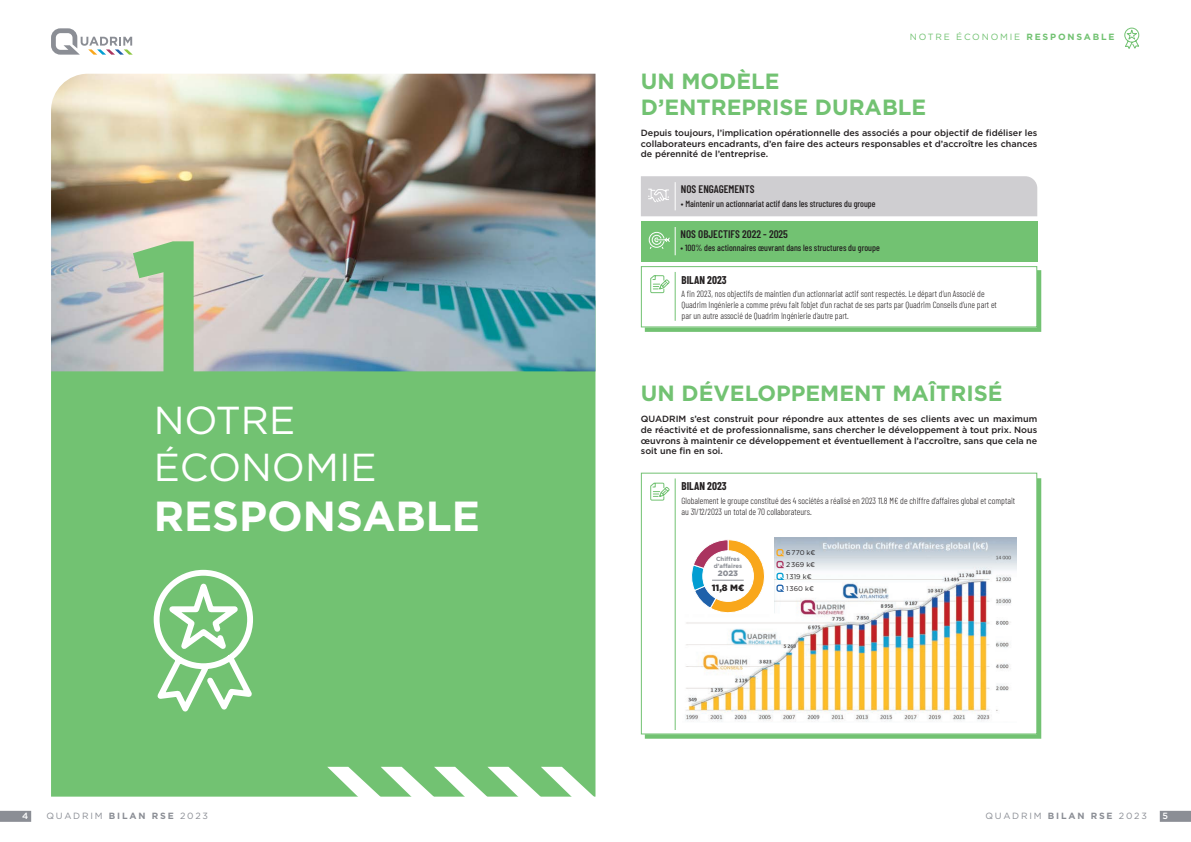
<style>
.page{position:relative;width:1191px;height:842px;background:#fff}
.page>*{position:absolute;margin:0;border:0;box-sizing:border-box;transform-origin:0 0}
.t1{font:700 198.1px "Gotham";color:#72c272}
.Chapitre-Titre_2{font:700 42px "Gotham";color:#fff}
.Chapitre_-Titre_1{font:39px/46.8px "Gotham";color:#fff}
.Titre_Responsable{font:700 22px/26.4px "Gotham";color:#72c272}
.Tab-Engagement{font:600 11px "Barlow Condensed";color:#231f20}
.Tab-Engagement-2{font:700 11px "Barlow Condensed";color:#231f20}
.t2{font:900 9.1px "Gotham";color:#231f20}
.Labeur{font:500 9px/10.8px "Gotham";color:#231f20;text-align:justify}
.TAB-Labeur_Bilan{font:300 9px/10.8px "Barlow Condensed";color:#231f20}
.TAB-Labeur_Gras{font:500 9px "Barlow Condensed";color:#231f20}
.t3{font:9px "Gotham";letter-spacing:.2em;color:#8b8e95}
.t4{font:9px "Gotham";letter-spacing:.2em;color:#72c272}
.t5{font:500 9px "Gotham";color:#fff}
.t6{font:900 7.8px "Gotham";color:#8b8e95}
.Labeur-2{font:6.8px "Gotham";color:#231f20}
.t7{font:700 6px/7.2px "Gotham";color:#8b8e95;text-align:center}
.s1{font-weight:700}
</style>
<div class="page">
<svg style="left:645px;top:478px;width:396px;height:261px;background:#79c579"></svg>
<div style="left:51px;top:371px;width:544px;height:426px;background:#72c272"></div>
<img style="left:51px;top:74px;width:544px;height:297px">
<svg style="left:403px;top:380px;width:40px;height:23px"></svg>
<div style="left:449px;top:380px;width:133px;height:23px;background:#72c272"></div>
<div style="left:641px;top:221px;width:396px;height:40px;background:#72c272"></div>
<div style="left:641px;top:176px;width:396px;height:40px;background:#cfced1"></div>
<svg style="left:648px;top:227px;width:28px;height:28px"></svg>
<svg style="left:150px;top:567px;width:109px;height:155px"></svg>
<div style="left:641px;top:473px;width:395px;height:261px;background:#fff"></div>
<div style="left:641px;top:473px;width:396px;height:261px;border:1px solid #72c272"></div>
<svg style="left:650px;top:482px;width:20px;height:19px"></svg>
<hr style="left:675px;top:478px;width:1px;height:252px;background:#72c272">
<div style="left:641px;top:266px;width:396px;height:61px;border:1px solid #72c272"></div>
<svg style="left:645px;top:270px;width:396px;height:62px"></svg>
<hr style="left:675px;top:272px;width:1px;height:49px;background:#72c272">
<img style="left:685px;top:538px;width:331px;height:184px">
<div style="left:681px;top:537px;width:93px;height:76px;background:#fff"></div>
<svg style="left:690px;top:539px;width:94px;height:79px"></svg>
<hr style="left:712px;top:580px;width:31px;height:1px;background:#8b8e95">
<svg style="left:51px;top:28px;width:82px;height:27px"></svg>
<svg style="left:327px;top:767px;width:268px;height:30px"></svg>
<div style="left:0;top:811px;width:31px;height:11px;background:#8b8e95"></div>
<div style="left:1159px;top:811px;width:32px;height:11px;background:#8b8e95"></div>
<svg style="left:1124px;top:27px;width:16px;height:22px"></svg>
<p class="t4" style="left:910px;top:31px;width:206px">NOTRE ÉCONOMIE <span class="s1">RESPONSABLE</span></p>
<p class="t1" style="left:128px;top:180px;width:85px">1</p>
<p class="Chapitre_-Titre_1" style="left:154px;top:396px;width:224px">NOTRE<br>ÉCONOMIE</p>
<p class="Chapitre-Titre_2" style="left:154px;top:488px;width:328px">RESPONSABLE</p>
<p class="Titre_Responsable" style="left:641px;top:68px;width:287px">UN MODÈLE<br>D’ENTREPRISE DURABLE</p>
<p class="Labeur" style="left:641px;top:127px;width:398px">Depuis toujours, l’implication opérationnelle des associés a pour objectif de fidéliser les collaborateurs encadrants, d’en faire des acteurs responsables et d’accroître les chances de pérennité de l’entreprise.</p>
<p class="Tab-Engagement" style="left:681px;top:181px;width:75px">NOS ENGAGEMENTS</p>
<p class="TAB-Labeur_Gras" style="left:681px;top:197px;width:196px">• Maintenir un actionnariat actif dans les structures du groupe</p>
<p class="Tab-Engagement" style="left:680px;top:226px;width:109px">NOS OBJECTIFS 2022 - 2025</p>
<p class="TAB-Labeur_Gras" style="left:680px;top:242px;width:201px">• 100% des actionnaires œuvrant dans les structures du groupe</p>
<p class="Tab-Engagement-2" style="left:681px;top:272px;width:47px">BILAN 2023</p>
<p class="TAB-Labeur_Bilan" style="left:681px;top:288px;width:317px">A fin 2023, nos objectifs de maintien d’un actionnariat actif sont respectés. Le départ d’un Associé de<br>Quadrim Ingénierie a comme prévu fait l’objet d’un rachat de ses parts par Quadrim Conseils d’une part et par un autre associé de Quadrim Ingénierie d’autre part.</p>
<p class="Titre_Responsable" style="left:641px;top:380px;width:363px">UN DÉVELOPPEMENT MAÎTRISÉ</p>
<p class="Labeur" style="left:641px;top:413px;width:398px">QUADRIM s’est construit pour répondre aux attentes de ses clients avec un maximum de réactivité et de professionnalisme, sans chercher le développement à tout prix. Nous œuvrons à maintenir ce développement et éventuellement à l’accroître, sans que cela ne soit une fin en soi.</p>
<p class="Tab-Engagement-2" style="left:681px;top:478px;width:47px">BILAN 2023</p>
<p class="TAB-Labeur_Bilan" style="left:681px;top:495px;width:335px">Globalement le groupe constitué des 4 sociétés a réalisé en 2023 11.8 M€ de chiffre d’affaires global et comptait au 31/12/2023 un total de 70 collaborateurs.</p>
<p class="t7" style="left:714px;top:555px;width:30px">Chiffres d’affaires</p>
<p class="t6" style="left:718px;top:568px;width:22px">2023</p>
<p class="Labeur-2" style="left:786px;top:548px;width:31px">6 770 k€</p>
<p class="Labeur-2" style="left:786px;top:560px;width:30px">2 369 k€</p>
<p class="Labeur-2" style="left:786px;top:572px;width:27px">1 319 k€</p>
<p class="t2" style="left:711px;top:582px;width:34px">11,8 M€</p>
<p class="Labeur-2" style="left:786px;top:584px;width:29px">1 360 k€</p>
<p class="t5" style="left:22px;top:810px;width:8px">4</p>
<p class="t3" style="left:46px;top:810px;width:163px">QUADRIM <span class="s1">BILAN RSE</span> 2023</p>
<p class="t3" style="left:985px;top:810px;width:163px">QUADRIM <span class="s1">BILAN RSE</span> 2023</p>
<p class="t5" style="left:1162px;top:810px;width:7px">5</p>
</div>
